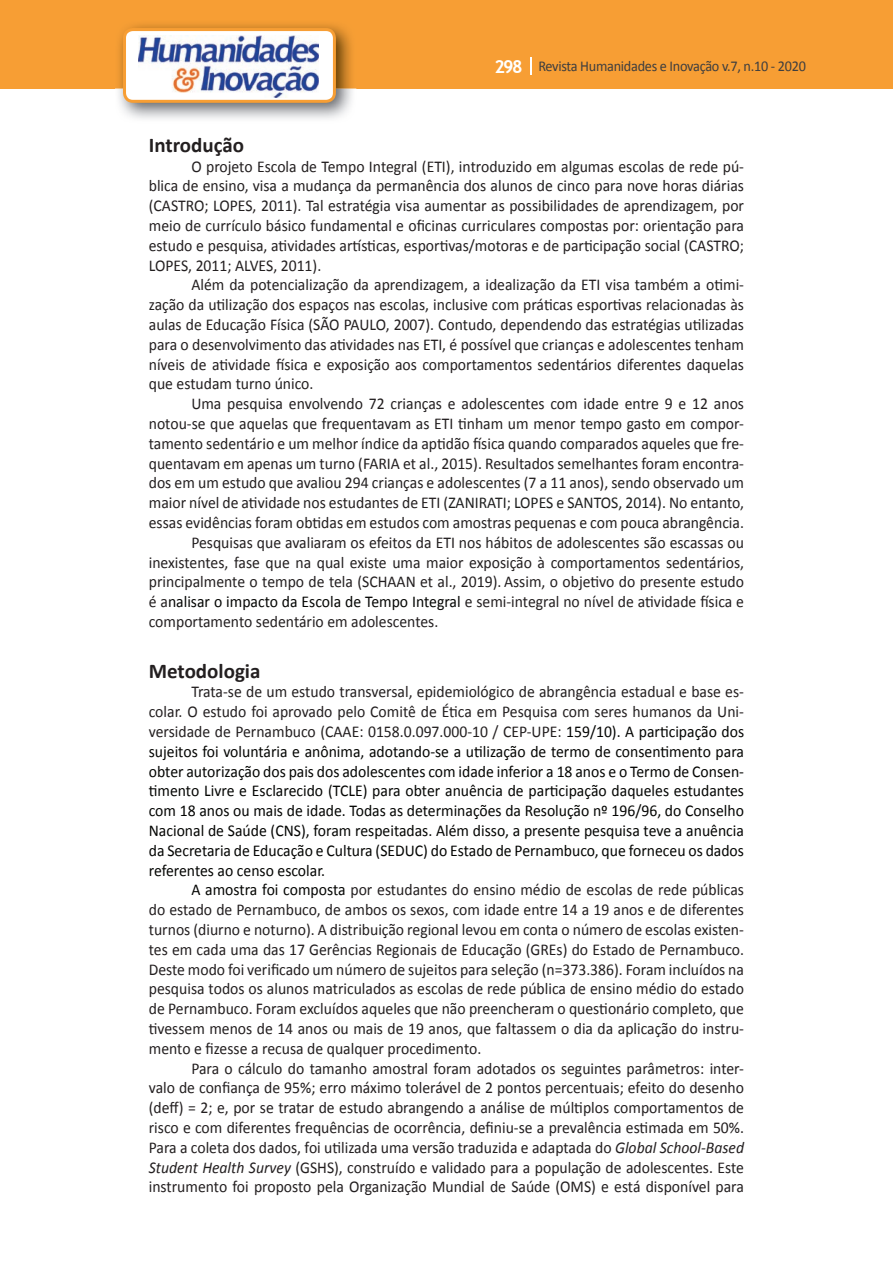
<style>
.page{position:relative;width:893px;height:1263px;background:#fff}
.page>*{position:absolute;margin:0;border:0;box-sizing:border-box;transform-origin:0 0}
.t1{font:700 21px "Calibri";color:#231f20}
.t2{font:16.5px/19.8px "Calibri";color:#231f20;text-align:justify;scale:.95 1}
.t3{font:16.5px/19.8px "Calibri";color:#040503;text-align:justify;scale:.95 1}
.t4{font:15px "Calibri";letter-spacing:-.02em;color:#3e3e3f;scale:.95 1}
.s1{font-family:"Trebuchet MS";font-weight:700;font-size:18px;color:#fff}
.s2{color:#1f2020}
.s3{color:#040503}
.s4{color:#231f20}
.s5{font-style:italic}
</style>
<div class="page">
<div style="left:0;top:0;width:893px;height:88px;background:#f79e34"></div>
<svg style="left:530px;top:57px;width:2px;height:18px"></svg>
<img style="left:115px;top:24px;width:241px;height:95px">
<svg style="left:123px;top:28px;width:213px;height:75px"></svg>
<p class="t4" style="left:495px;top:57px;width:329px"><span class="s1">298</span> Revista Humanidades e Inovação v.7, n.10 - 2020</p>
<p class="t1" style="left:149px;top:131px;width:97px">Introdução</p>
<p class="t2" style="left:149px;top:156px;width:628px;text-indent:43px">O projeto Escola de Tempo Integral (ETI), introduzido em algumas escolas de rede pú&shy;blica de ensino, visa a mudança da permanência dos alunos de cinco para nove horas diárias (CASTRO; LOPES, 2011). Tal estratégia visa aumentar as possibilidades de aprendizagem, por meio de currículo básico fundamental e oficinas curriculares compostas por: orientação para estudo e pesquisa, atividades artísticas, esportivas/motoras e de participação social (CASTRO; LOPES, 2011; ALVES, 2011).</p>
<p class="t2" style="left:149px;top:275px;width:628px;text-indent:43px">Além da potencialização da aprendizagem, a idealização da ETI visa também a otimi&shy;zação da utilização dos espaços nas escolas, inclusive com práticas esportivas relacionadas às aulas de Educação Física (SÃO PAULO, 2007). Contudo, dependendo das estratégias utilizadas para o desenvolvimento das atividades nas ETI, é possível que crianças e adolescentes tenham níveis de atividade física e exposição aos comportamentos sedentários diferentes daquelas que estudam turno único.</p>
<p class="t2" style="left:191px;top:394px;width:583px">Uma pesquisa envolvendo 72 crianças e adolescentes com idade entre 9 e 12 anos</p>
<p class="t2" style="left:149px;top:414px;width:628px">notou-se que aquelas que frequentavam as ETI tinham um menor tempo gasto em compor-</p>
<p class="t2" style="left:149px;top:433px;width:628px">tamento sedentário e um melhor índice da aptidão física quando comparados aqueles que fre-</p>
<p class="t2" style="left:149px;top:453px;width:628px">quentavam em apenas um turno (FARIA et al., 2015). Resultados semelhantes foram encontra-</p>
<p class="t2" style="left:149px;top:473px;width:628px">dos em um estudo que avaliou 294 crianças e adolescentes (7 a 11 anos), sendo observado um</p>
<p class="t2" style="left:149px;top:493px;width:628px">maior nível de atividade nos estudantes de ETI (<span class="s2">ZANIRATI; LOPES e SANTOS, 2014).</span> No entanto,</p>
<p class="t2" style="left:149px;top:513px;width:628px">essas evidências foram obtidas em estudos com amostras pequenas e com pouca abrangência.</p>
<p class="t2" style="left:191px;top:532px;width:583px">Pesquisas que avaliaram os efeitos da ETI nos hábitos de adolescentes são escassas ou</p>
<p class="t2" style="left:149px;top:552px;width:628px">inexistentes, fase que na qual existe uma maior exposição à comportamentos sedentários,</p>
<p class="t2" style="left:149px;top:572px;width:628px">principalmente o tempo de tela (SCHAAN et al., 2019). Assim, o objetivo do presente estudo</p>
<p class="t2" style="left:149px;top:592px;width:628px">é a<span class="s3">nalisar o impacto da Escola de Tempo Integral</span> e semi-integral no nível de atividade física e</p>
<p class="t2" style="left:149px;top:612px;width:306px">comportamento sedentário em adolescentes.</p>
<p class="t1" style="left:149px;top:657px;width:113px">Metodologia</p>
<p class="t3" style="left:149px;top:682px;width:628px;text-indent:43px"><span class="s4">Trata-se de um estudo transversal, epidemiológico de abrangência estadual e base es&shy;colar. O estudo foi aprovado pelo Comitê de Ética em Pesquisa com seres humanos da Uni&shy;versidade de Pernambuco (CAAE: 0158.0.097.000-10 / CEP-UPE:</span> 159/10). A participação dos sujeitos foi voluntária e anônima, adotando-se a utilização de termo de consentimento para obter autorização dos pais dos adolescentes com idade inferior a 18 anos e o Termo de Consen&shy;timento Livre e Esclarecido (TCLE) para obter anuência de participação daqueles estudantes com 18 anos ou mais de idade. Todas as determinações da Resolução nº 196/96, do Conselho Nacional de Saúde (CNS), foram respeitadas. Além disso, a presente pesquisa teve a anuência da Secretaria de Educação e Cultura (SEDUC) do Estado de Pernambuco, que forneceu os dados referentes ao censo escolar.</p>
<p class="t2" style="left:149px;top:880px;width:628px;text-indent:43px"><span class="s3">A amostra foi composta</span> por estudantes do ensino médio de escolas de rede públicas do estado de Pernambuco, de ambos os sexos, com idade entre 14 a 19 anos e de diferentes turnos (diurno e noturno). A distribuição regional levou em conta o número de escolas existen&shy;tes em cada uma das 17 Gerências Regionais de Educação (GREs) do Estado de Pernambuco.<br>Deste modo foi verificado um número de sujeitos para seleção (n=373.386). Foram incluídos na pesquisa todos os alunos matriculados as escolas de rede pública de ensino médio do estado de Pernambuco. Foram excluídos aqueles que não preencheram o questionário completo, que tivessem menos de 14 anos ou mais de 19 anos, que faltassem o dia da aplicação do instru&shy;mento e fizesse a recusa de qualquer procedimento.</p>
<p class="t2" style="left:149px;top:1058px;width:628px;text-indent:43px">Para o cálculo do tamanho amostral foram adotados os seguintes parâmetros: inter&shy;valo de confiança de 95%; erro máximo tolerável de 2 pontos percentuais; efeito do desenho (deff) = 2; e, por se tratar de estudo abrangendo a análise de múltiplos comportamentos de risco e com diferentes frequências de ocorrência, definiu-se a prevalência estimada em 50%.<br>Para a coleta dos dados, foi utilizada uma versão traduzida e adaptada do <span class="s5">Global School-Based Student Health Survey</span> (GSHS), construído e validado para a população de adolescentes. Este instrumento foi proposto pela Organização Mundial de Saúde (OMS) e está disponível para</p>
</div>
